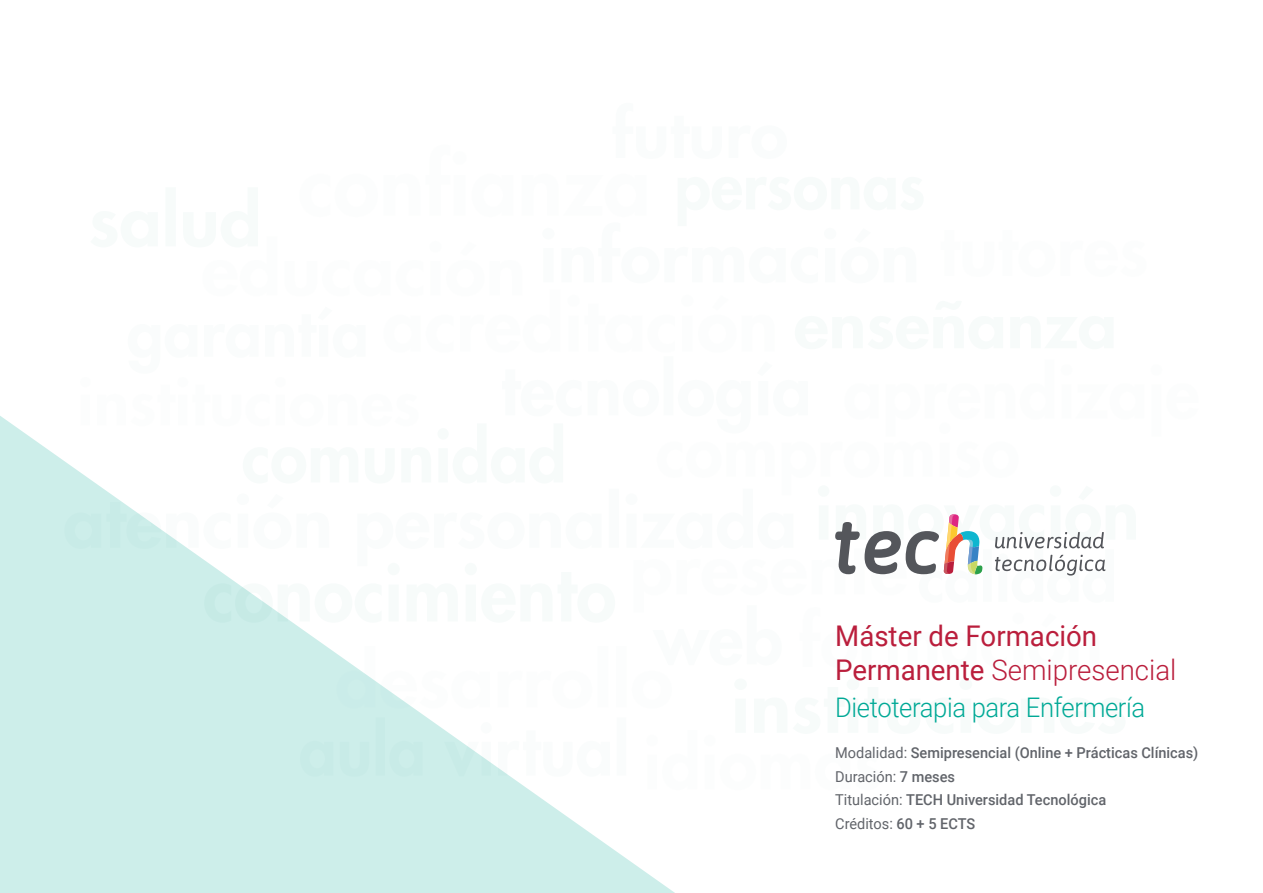
<style>
.page{position:relative;width:1263px;height:893px;background:#fff}
.page>*{position:absolute;margin:0;border:0;box-sizing:border-box;transform-origin:0 0}
.t1{font:28.5px/34.2px "Roboto";color:#ba1e3c}
.t2{font:300 27px "Roboto";letter-spacing:-.015em;color:#00a996;scale:.95 1}
.t3{font:500 15px/23.7px "Roboto";color:#61646a}
.s1{font-weight:300}
.s2{font-weight:400}
</style>
<div class="page">
<svg style="left:0;top:416px;width:675px;height:477px;background:#d1efec"></svg>
<svg style="left:64px;top:416px;width:1042px;height:374px"></svg>
<h1 class="t1" style="left:835px;top:617px;width:343px">Máster de Formación<br>Permanente <span class="s1">Semipresencial</span></h1>
<h2 class="t2" style="left:835px;top:689px;width:328px">Dietoterapia para Enfermería</h2>
<p class="t3" style="left:835px;top:740px;width:365px"><span class="s2">Modalidad:</span> Semipresencial (Online + Prácticas Clínicas)<br><span class="s2">Duración:</span> 7 meses<br><span class="s2">Titulación:</span> TECH Universidad Tecnológica<br><span class="s2">Créditos:</span> 60 + 5 ECTS</p>
</div>
